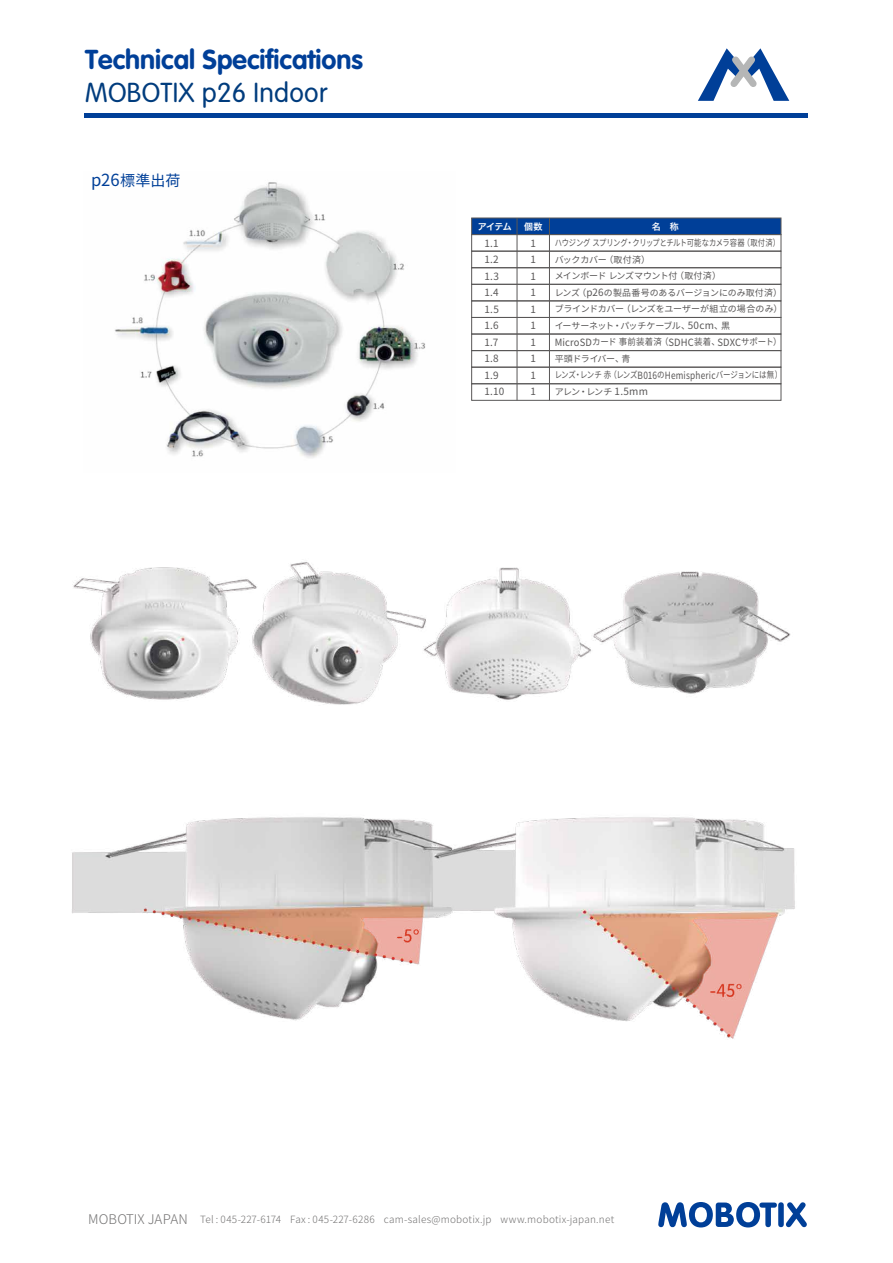
<style>
.page{position:relative;width:893px;height:1263px;background:#fff}
.page>*{position:absolute;margin:0;border:0;box-sizing:border-box;transform-origin:0 0}
.t1{font:700 27px "VAG Rounded LT Pro";color:#003f98}
.t2{font:300 27px "VAG Rounded LT Pro";letter-spacing:.01em;color:#003c7d}
.t3{font:15px "Noto Sans CJ Kjp";color:#003f98}
.t4{font:300 10.05px "Noto Sans CJ Kjp";letter-spacing:.02em;color:#727171}
.t5{font:10.05px/16.5px "Noto Sans CJ Kjp";color:#595757}
.t6{font:9px/16.5px "Noto Sans CJ Kjp";letter-spacing:-.02em;color:#595757;scale:.81 1}
.t7{font:9px "Hira Kaku Pro W6";letter-spacing:-.075em;color:#fff}
.s1{font-size:16.65px}
.s2{font-size:10.05px}
.s3{font-size:13.35px}
</style>
<div class="page">
<hr style="left:84px;top:113px;width:723px;height:4px;background:#003f98">
<svg style="left:698px;top:48px;width:91px;height:53px"></svg>
<svg style="left:658px;top:1202px;width:119px;height:25px"></svg>
<div style="left:778px;top:1202px;width:6px;height:25px;background:#003f98;border-radius:3px"></div>
<svg style="left:786px;top:1202px;width:21px;height:25px"></svg>
<img style="left:73px;top:562px;width:718px;height:143px">
<img style="left:72px;top:817px;width:723px;height:222px">
<img style="left:114px;top:182px;width:311px;height:276px">
<div style="left:471px;top:218px;width:310px;height:17px;background:#003f98;border:1px solid #595757"></div>
<div style="left:471px;top:251px;width:310px;height:17px;border:1px solid #595757"></div>
<div style="left:471px;top:267px;width:310px;height:18px;border:1px solid #595757"></div>
<div style="left:471px;top:284px;width:310px;height:17px;border:1px solid #595757"></div>
<div style="left:471px;top:300px;width:310px;height:18px;border:1px solid #595757"></div>
<div style="left:471px;top:317px;width:310px;height:17px;border:1px solid #595757"></div>
<div style="left:471px;top:334px;width:310px;height:17px;border:1px solid #595757"></div>
<div style="left:471px;top:350px;width:310px;height:18px;border:1px solid #595757"></div>
<div style="left:471px;top:367px;width:310px;height:17px;border:1px solid #595757"></div>
<div style="left:471px;top:383px;width:310px;height:18px;border:1px solid #595757"></div>
<hr style="left:549px;top:218px;width:1px;height:182px;background:#595757">
<hr style="left:517px;top:218px;width:1px;height:182px;background:#595757">
<h1 class="t1" style="left:85px;top:43px;width:279px">Technical Specifications</h1>
<h1 class="t2" style="left:85px;top:77px;width:244px">MOBOTIX p26 Indoor</h1>
<h2 class="t3" style="left:91px;top:172px;width:91px"><span class="s1">p26</span>標準出荷</h2>
<p class="t7" style="left:478px;top:219px;width:35px">アイテム</p>
<p class="t7" style="left:524px;top:219px;width:20px">個数</p>
<p class="t7" style="left:652px;top:219px;width:28px">名　称</p>
<p class="t6" style="left:555px;top:235px;width:283px">ハウジングスプリング・クリップとチルト可能なカメラ容器（取付済）バックカバー（取付済）<br>メインボードレンズマウント付（取付済）<br>レンズ（<span class="s2">p26</span>の製品番号のあるバージョンにのみ取付済）ブラインドカバー（レンズをユーザーが組立の場合のみ）イーサーネット・パッチケーブル、<span class="s2">50cm</span>、黒<br><span class="s2">MicroSD</span>カード事前装着済（<span class="s2">SDHC</span>装着、<span class="s2">SDXC</span>サポート）平頭ドライバー、青<br>レンズ・レンチ赤（レンズ<span class="s2">B016</span>の<span class="s2">Hemispheric</span>バージョンには無）アレン・レンチ <span class="s2">1.5mm</span></p>
<p class="t5" style="left:484px;top:235px;width:21px">1.1<br>1.2<br>1.3<br>1.4<br>1.5<br>1.6<br>1.7<br>1.8<br>1.9<br>1.10</p>
<p class="t5" style="left:531px;top:235px;width:7px;text-align:justify">1<br>1<br>1<br>1<br>1<br>1<br>1<br>1<br>1<br>1</p>
<p class="t4" style="left:88px;top:1214px;width:527px"><span class="s3">MOBOTIX JAPAN</span> Tel : 045-227-6174 Fax : 045-227-6286 cam-sales@mobotix.jp www.mobotix-japan.net</p>
</div>
